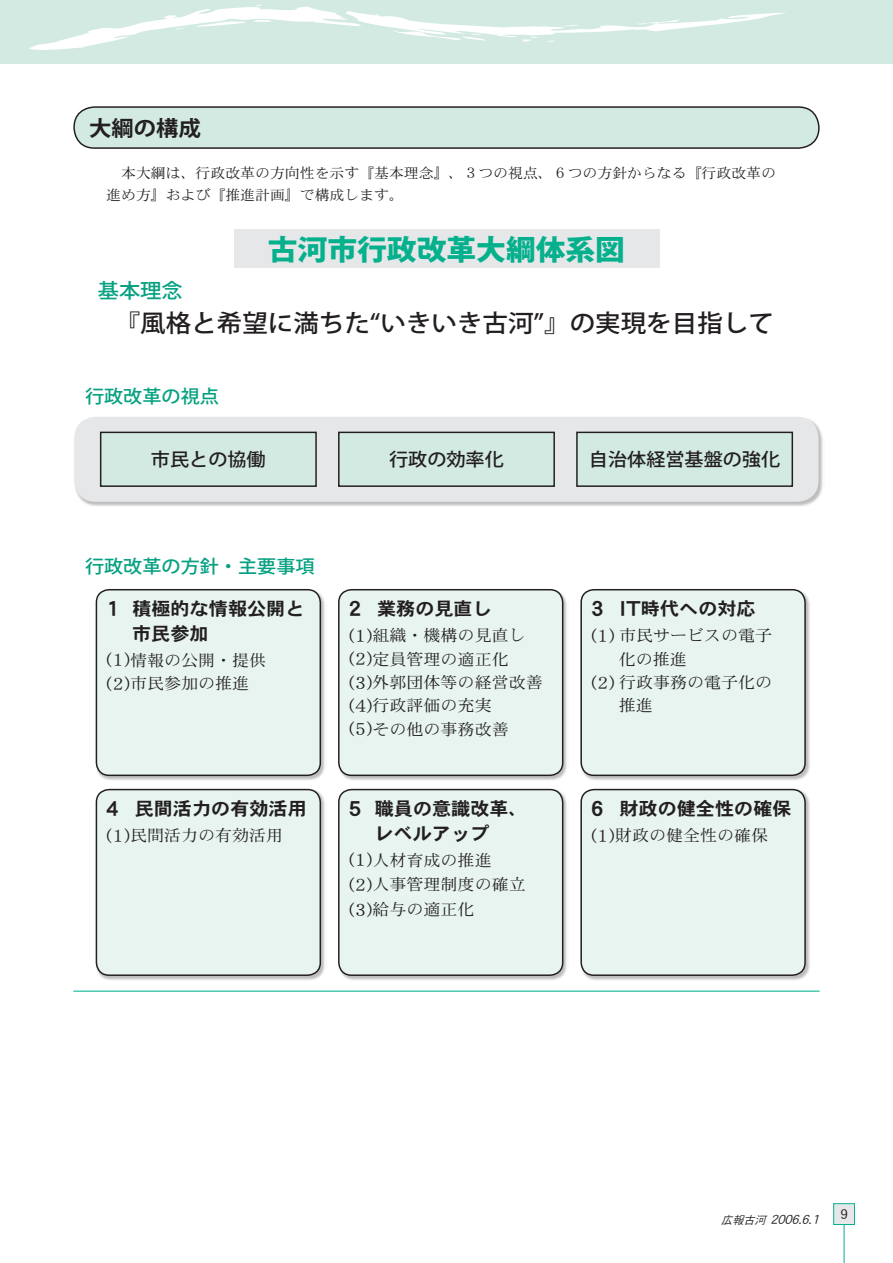
<style>
.page{position:relative;width:893px;height:1263px;background:#fff}
.page>*{position:absolute;margin:0;border:0;box-sizing:border-box;transform-origin:0 0}
.t1{font:800 28.35px "Koz Go Std";color:#05b08d;scale:1.05 1}
.t2{font:500 24.3px "Koz Go Std";color:#231f20;scale:1.05 1}
.t3{font:700 21.15px "Koz Go Std";color:#231f20;scale:1.05 1}
.t4{font:500 20.25px "Koz Go Std";color:#05a181;scale:1.05 1}
.t5{font:18.15px/24.6px "DFHS Gothic Std W7";color:#231f20;scale:1.05 1}
.t6{font:500 18.15px "Koz Go Std";color:#231f20;scale:1.05 1}
.t7{font:500 18.15px "Koz Go Std";color:#05a181;scale:1.05 1}
.t8{font:16.2px/23.4px "DFHS Mincho Std W3";color:#231f20;scale:1.05 1}
.t9{font:14.1px/21.6px "DFHS Mincho Std W3";color:#231f20;scale:1.05 1}
.t10{font:italic 13.95px "DFHS Gothic Std W3";color:#231f20}
.s1{font-size:22.65px}
.s2{font-size:18.6px}
.s3{font-size:11.1px}
</style>
<div class="page">
<div style="left:73px;top:415px;width:751px;height:92px;background:#231f20;opacity:.3"></div>
<div style="left:74px;top:417px;width:745px;height:85px;background:#e6e7e9;border-radius:21px"></div>
<div style="left:95px;top:588px;width:231px;height:193px;background:#231f20;opacity:.3"></div>
<div style="left:96px;top:590px;width:224px;height:185px;background:#e7f4f0;border-radius:13px"></div>
<div style="left:96px;top:589px;width:225px;height:187px;border:1px solid #231f20;border-radius:13px"></div>
<div style="left:337px;top:588px;width:232px;height:193px;background:#231f20;opacity:.3"></div>
<div style="left:339px;top:590px;width:224px;height:185px;background:#e7f4f0;border-radius:13px"></div>
<div style="left:338px;top:589px;width:225px;height:187px;border:1px solid #231f20;border-radius:13px"></div>
<div style="left:579px;top:588px;width:232px;height:193px;background:#231f20;opacity:.3"></div>
<div style="left:581px;top:590px;width:224px;height:185px;background:#e7f4f0;border-radius:13px"></div>
<div style="left:580px;top:589px;width:226px;height:187px;border:1px solid #231f20;border-radius:13px"></div>
<div style="left:95px;top:788px;width:231px;height:193px;background:#231f20;opacity:.3"></div>
<div style="left:96px;top:789px;width:224px;height:186px;background:#e7f4f0;border-radius:13px"></div>
<div style="left:96px;top:789px;width:225px;height:187px;border:1px solid #231f20;border-radius:13px"></div>
<div style="left:337px;top:788px;width:232px;height:193px;background:#231f20;opacity:.3"></div>
<div style="left:339px;top:789px;width:224px;height:186px;background:#e7f4f0;border-radius:13px"></div>
<div style="left:338px;top:789px;width:225px;height:187px;border:1px solid #231f20;border-radius:13px"></div>
<div style="left:579px;top:788px;width:232px;height:193px;background:#231f20;opacity:.3"></div>
<div style="left:581px;top:789px;width:224px;height:186px;background:#e7f4f0;border-radius:13px"></div>
<div style="left:580px;top:789px;width:226px;height:187px;border:1px solid #231f20;border-radius:13px"></div>
<hr style="left:844px;top:1214px;width:1px;height:49px;background:#05b08d">
<div style="left:834px;top:1204px;width:20px;height:20px;background:#e6e7e9"></div>
<div style="left:833px;top:1203px;width:22px;height:22px;border:1px solid #05b08d"></div>
<div style="left:0;top:0;width:893px;height:64px;background:#d2eae2"></div>
<div style="left:74px;top:107px;width:745px;height:41px;background:#d2eae2;border-radius:21px"></div>
<div style="left:73px;top:106px;width:747px;height:43px;border:1px solid #231f20;border-radius:21px"></div>
<div style="left:234px;top:230px;width:425px;height:38px;background:#e6e7e9"></div>
<div style="left:101px;top:432px;width:215px;height:54px;background:#d2eae2"></div>
<div style="left:100px;top:432px;width:217px;height:55px;border:1px solid #231f20"></div>
<div style="left:339px;top:432px;width:215px;height:54px;background:#d2eae2"></div>
<div style="left:338px;top:432px;width:217px;height:55px;border:1px solid #231f20"></div>
<div style="left:577px;top:432px;width:215px;height:54px;background:#d2eae2"></div>
<div style="left:576px;top:432px;width:217px;height:55px;border:1px solid #231f20"></div>
<svg style="left:29px;top:5px;width:757px;height:45px"></svg>
<hr style="left:73px;top:990px;width:747px;height:2px;background:#05b08d">
<h3 class="t3" style="left:89px;top:114px;width:108px">大綱の構成</h3>
<p class="t9" style="left:106px;top:162px;width:639px;text-indent:15px">本大綱は、行政改革の方向性を示す『基本理念』、３つの視点、６つの方針からなる『行政改革の進め方』および『推進計画』で構成します。</p>
<h1 class="t1" style="left:268px;top:231px;width:342px">古河市行政改革大綱体系図</h1>
<p class="t4" style="left:98px;top:278px;width:82px">基本理念</p>
<h2 class="t2" style="left:115px;top:307px;width:629px">『風格と希望に満ちた“いきいき古河”』の実現を目指して</h2>
<p class="t7" style="left:85px;top:385px;width:129px">行政改革の視点</p>
<p class="t6" style="left:151px;top:448px;width:111px">市民との協働</p>
<p class="t6" style="left:389px;top:448px;width:111px">行政の効率化</p>
<p class="t6" style="left:589px;top:448px;width:184px">自治体経営基盤の強化</p>
<p class="t7" style="left:85px;top:555px;width:220px">行政改革の方針・主要事項</p>
<p class="t5" style="left:132px;top:596px;width:166px;text-indent:-26px"><span class="s1">1</span> 積極的な情報公開と市民参加</p>
<p class="t8" style="left:106px;top:648px;width:154px"><span class="s2">(1)</span>情報の公開・提供<span class="s2">(2)</span>市民参加の推進</p>
<p class="t5" style="left:106px;top:796px;width:193px"><span class="s1">4</span> 民間活力の有効活用</p>
<p class="t8" style="left:106px;top:823px;width:170px"><span class="s2">(1)</span>民間活力の有効活用</p>
<p class="t5" style="left:349px;top:596px;width:138px"><span class="s1">2</span> 業務の見直し</p>
<p class="t8" style="left:349px;top:623px;width:186px"><span class="s2">(1)</span>組織・機構の見直し<span class="s2">(2)</span>定員管理の適正化<br><span class="s2">(3)</span>外郭団体等の経営改善<span class="s2">(4)</span>行政評価の充実<br><span class="s2">(5)</span>その他の事務改善</p>
<p class="t5" style="left:374px;top:796px;width:148px;text-indent:-26px"><span class="s1">5</span> 職員の意識改革、レベルアップ</p>
<p class="t8" style="left:349px;top:847px;width:170px;line-height:24.6px"><span class="s2">(1)</span>人材育成の推進<br><span class="s2">(2)</span>人事管理制度の確立<span class="s2">(3)</span>給与の適正化</p>
<p class="t5" style="left:591px;top:596px;width:158px"><span class="s1">3 IT</span>時代への対応</p>
<p class="t8" style="left:591px;top:623px;width:174px"><span class="s2">(1)</span> 市民サービスの電子</p>
<p class="t8" style="left:619px;top:647px;width:66px">化の推進</p>
<p class="t8" style="left:591px;top:670px;width:174px"><span class="s2">(2)</span> 行政事務の電子化の</p>
<p class="t8" style="left:619px;top:694px;width:34px">推進</p>
<p class="t5" style="left:591px;top:796px;width:193px"><span class="s1">6</span> 財政の健全性の確保</p>
<p class="t8" style="left:591px;top:823px;width:170px"><span class="s2">(1)</span>財政の健全性の確保</p>
<p class="t10" style="left:721px;top:1212px;width:103px"><span class="s3">広報古河</span> 2006.6.1</p>
</div>
